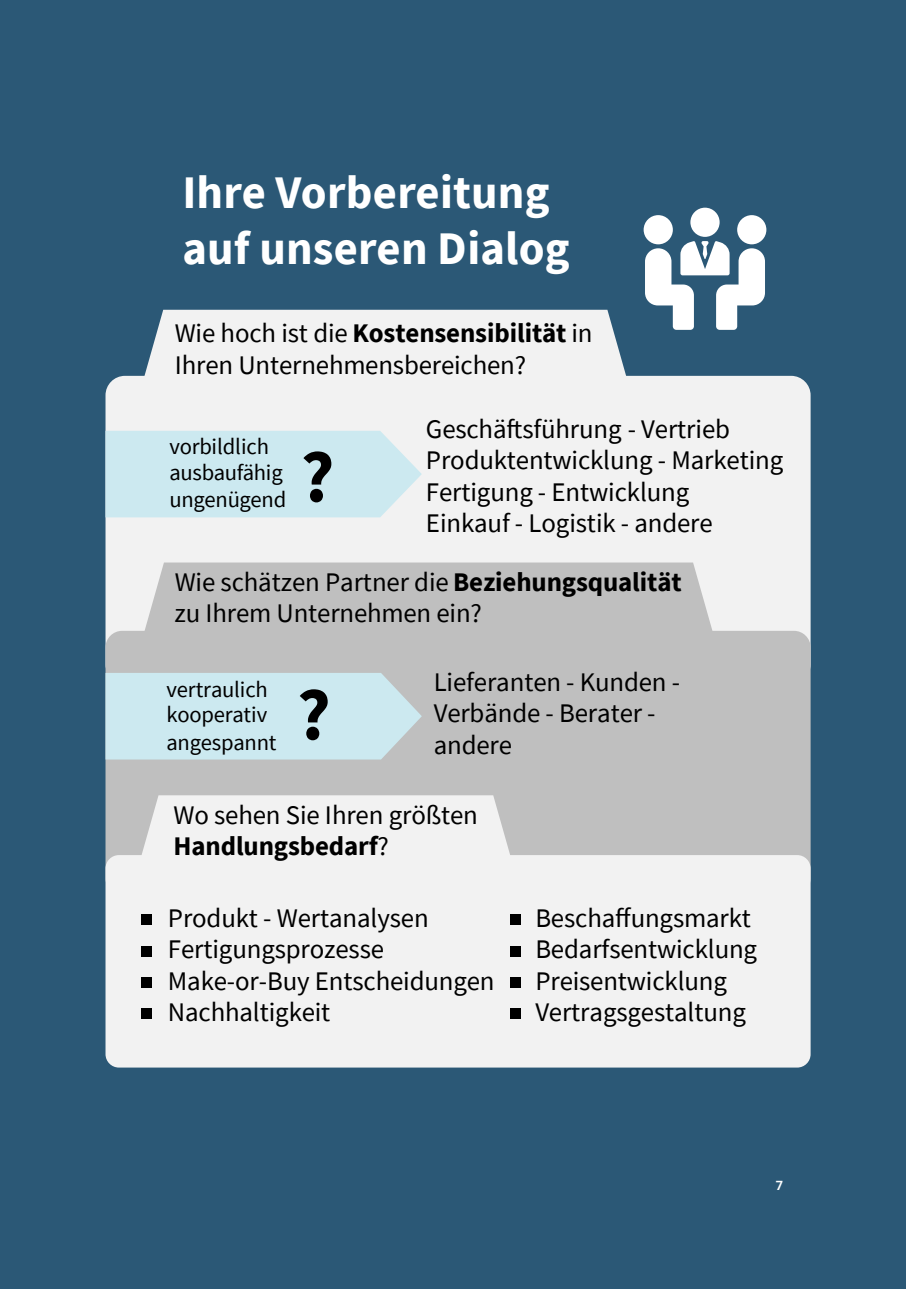
<style>
.page{position:relative;width:906px;height:1289px;background:#fff}
.page>*{position:absolute;margin:0;border:0;box-sizing:border-box;transform-origin:0 0}
.t1{font:700 73.5px "Source Sans Pro";color:#000}
.t2{font:700 46.65px/56.7px "Source Sans Pro";letter-spacing:.005em;color:#fff}
.t3{font:26.85px/31.5px "Source Sans Pro";letter-spacing:-.005em;color:#000}
.t4{font:22.65px/26.1px "Source Sans Pro";letter-spacing:-.01em;color:#000}
.t5{font:700 12.75px "Roboto";color:#fff}
.s1{font-weight:700}
</style>
<div class="page">
<div style="left:0;top:0;width:906px;height:1288px;background:#2b5876"></div>
<div style="left:105px;top:376px;width:705px;height:308px;background:#f2f2f2;border-radius:19px"></div>
<div style="left:144px;top:310px;width:483px;height:66px;background:#f2f2f2"></div>
<div style="left:105px;top:631px;width:705px;height:264px;background:#bfbfbf;border-radius:17px"></div>
<div style="left:144px;top:562px;width:569px;height:69px;background:#bfbfbf"></div>
<div style="left:105px;top:855px;width:705px;height:212px;background:#f2f2f2;border-radius:13px"></div>
<div style="left:141px;top:795px;width:369px;height:60px;background:#f2f2f2"></div>
<svg style="left:105px;top:431px;width:317px;height:86px;background:#cee9f0"></svg>
<svg style="left:105px;top:673px;width:317px;height:86px;background:#cae6ec"></svg>
<div style="left:141px;top:914px;width:11px;height:11px;background:#000"></div>
<div style="left:141px;top:945px;width:11px;height:11px;background:#000"></div>
<div style="left:141px;top:977px;width:11px;height:11px;background:#000"></div>
<div style="left:141px;top:1008px;width:11px;height:11px;background:#000"></div>
<div style="left:510px;top:914px;width:11px;height:11px;background:#000"></div>
<div style="left:510px;top:945px;width:11px;height:11px;background:#000"></div>
<div style="left:510px;top:977px;width:11px;height:11px;background:#000"></div>
<div style="left:510px;top:1008px;width:11px;height:11px;background:#000"></div>
<div style="left:690px;top:208px;width:29px;height:29px;background:#fff;border-radius:50%"></div>
<div style="left:643px;top:215px;width:30px;height:29px;background:#fff;border-radius:50%"></div>
<div style="left:737px;top:215px;width:29px;height:29px;background:#fff;border-radius:50%"></div>
<svg style="left:645px;top:241px;width:120px;height:89px"></svg>
<h2 class="t2" style="left:182px;top:163px;width:389px">Ihre Vorbereitung auf unseren Dialog</h2>
<p class="t3" style="left:175px;top:318px;width:419px">Wie hoch ist die <span class="s1">Kostensensibilität</span> in<br>Ihren Unternehmensbereichen?</p>
<p class="t4" style="left:169px;top:433px;width:118px">vorbildlich ausbaufähig ungenügend</p>
<h1 class="t1" style="left:300px;top:427px;width:36px">?</h1>
<p class="t3" style="left:426px;top:413px;width:359px">Geschäftsführung - Vertrieb<br>Produktentwicklung - Marketing<br>Fertigung - Entwicklung<br>Einkauf - Logistik - andere</p>
<p class="t3" style="left:175px;top:566px;width:508px;line-height:30.9px">Wie schätzen Partner die <span class="s1">Beziehungsqualität </span>zu Ihrem Unternehmen ein?</p>
<p class="t4" style="left:166px;top:677px;width:103px;line-height:25px">vertraulich kooperativ</p>
<p class="t4" style="left:166px;top:729px;width:111px">angespannt</p>
<h1 class="t1" style="left:297px;top:665px;width:36px">?</h1>
<p class="t3" style="left:434px;top:666px;width:248px">Lieferanten - Kunden -<br>Verbände - Berater - andere</p>
<p class="t3" style="left:174px;top:799px;width:306px">Wo sehen Sie Ihren größten<br><span class="s1">Handlungsbedarf</span>?</p>
<p class="t3" style="left:168px;top:901px;width:328px">Produkt - Wertanalysen<br>Fertigungsprozesse<br>Make-or-Buy Entscheidungen<br>Nachhaltigkeit</p>
<p class="t3" style="left:535px;top:901px;width:223px">Beschaffungsmarkt<br>Bedarfsentwicklung<br>Preisentwicklung<br>Vertragsgestaltung</p>
<p class="t5" style="left:776px;top:1176px;width:9px">7</p>
</div>
